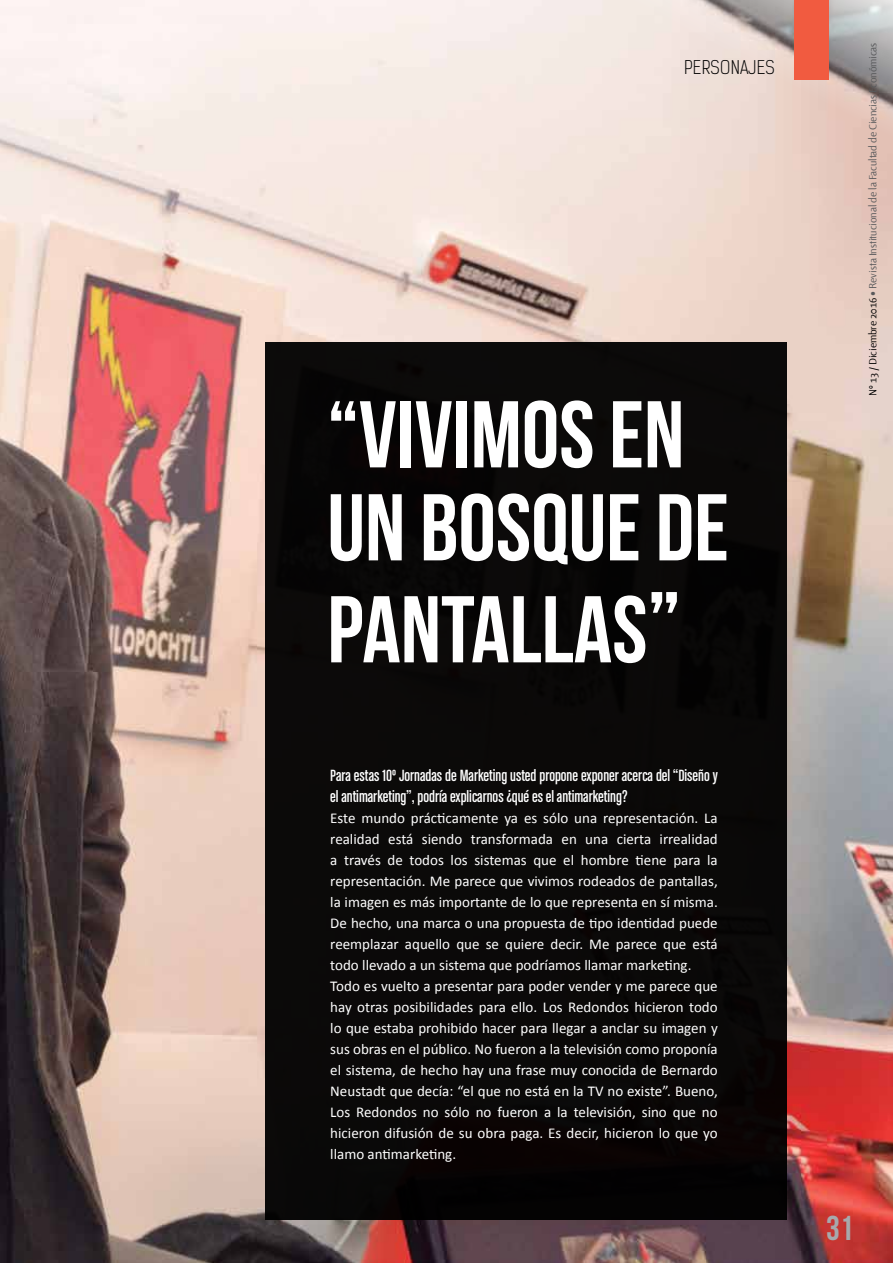
<style>
.page{position:relative;width:893px;height:1263px;background:#fff}
.page>*{position:absolute;margin:0;border:0;box-sizing:border-box;transform-origin:0 0}
.t1{font:700 94.5px/93px "Bebas Neue";color:#fff}
.t2{font:34.5px "Bebas Neue";color:#a7a9ac}
.t3{font:300 18px "Kelson Sans";letter-spacing:.015em;color:#000}
.t4{font:17.25px/21px "Chalet Comprime Cologne Sixty";color:#fff}
.t5{font:15px/21px "Calibri";color:#fff}
.t6{font:11.25px "Fontana Texto Kern";color:#58595b}
.s1{font-size:100.5px}
.s2{color:#000}
</style>
<div class="page">
<img style="left:0;top:0;width:893px;height:1263px">
<div style="left:795px;top:0;width:34px;height:80px;background:#f15b40"></div>
<div style="left:265px;top:342px;width:522px;height:877px;background:#0b0908"></div>
<p class="t3" style="left:684px;top:56px;width:92px">PERSONAJES</p>
<h1 class="t1" style="left:327px;top:387px;width:397px">“VIVIMOS EN<br>UN BOSQUE DE</h1>
<h1 class="t1" style="left:327px;top:582px;width:355px">PANTALLAS<span class="s1">”</span></h1>
<p class="t4" style="left:330px;top:765px;width:389px">Para estas 10º Jornadas de Marketing usted propone exponer acerca del “Diseño y el antimarketing”, podría explicarnos ¿qué es el antimarketing?</p>
<p class="t5" style="left:330px;top:808px;width:389px">Este mundo prácticamente ya es sólo una representación. La realidad está siendo transformada en una cierta irrealidad a través de todos los sistemas que el hombre tiene para la representación. Me parece que vivimos rodeados de pantallas, la imagen es más importante de lo que representa en sí misma.<br>De hecho, una marca o una propuesta de tipo identidad puede reemplazar aquello que se quiere decir. Me parece que está todo llevado a un sistema que podríamos llamar marketing.<br>Todo es vuelto a presentar para poder vender y me parece que hay otras posibilidades para ello. Los Redondos hicieron todo lo que estaba prohibido hacer para llegar a anclar su imagen y sus obras en el público. No fueron a la televisión como proponía el sistema, de hecho hay una frase muy conocida de Bernardo Neustadt que decía: “el que no está en la TV no existe”. Bueno, Los Redondos no sólo no fueron a la televisión, sino que no hicieron difusión de su obra paga. Es decir, hicieron lo que yo llamo antimarketing.</p>
<p class="t6" style="left:867px;top:396px;width:354px;rotate:-90deg"><span class="s2">Nº 13 / Diciembre 2016</span> • Revista Institucional de la Facultad de Ciencias Económicas</p>
<h2 class="t2" style="left:826px;top:1209px;width:29px">31</h2>
</div>
